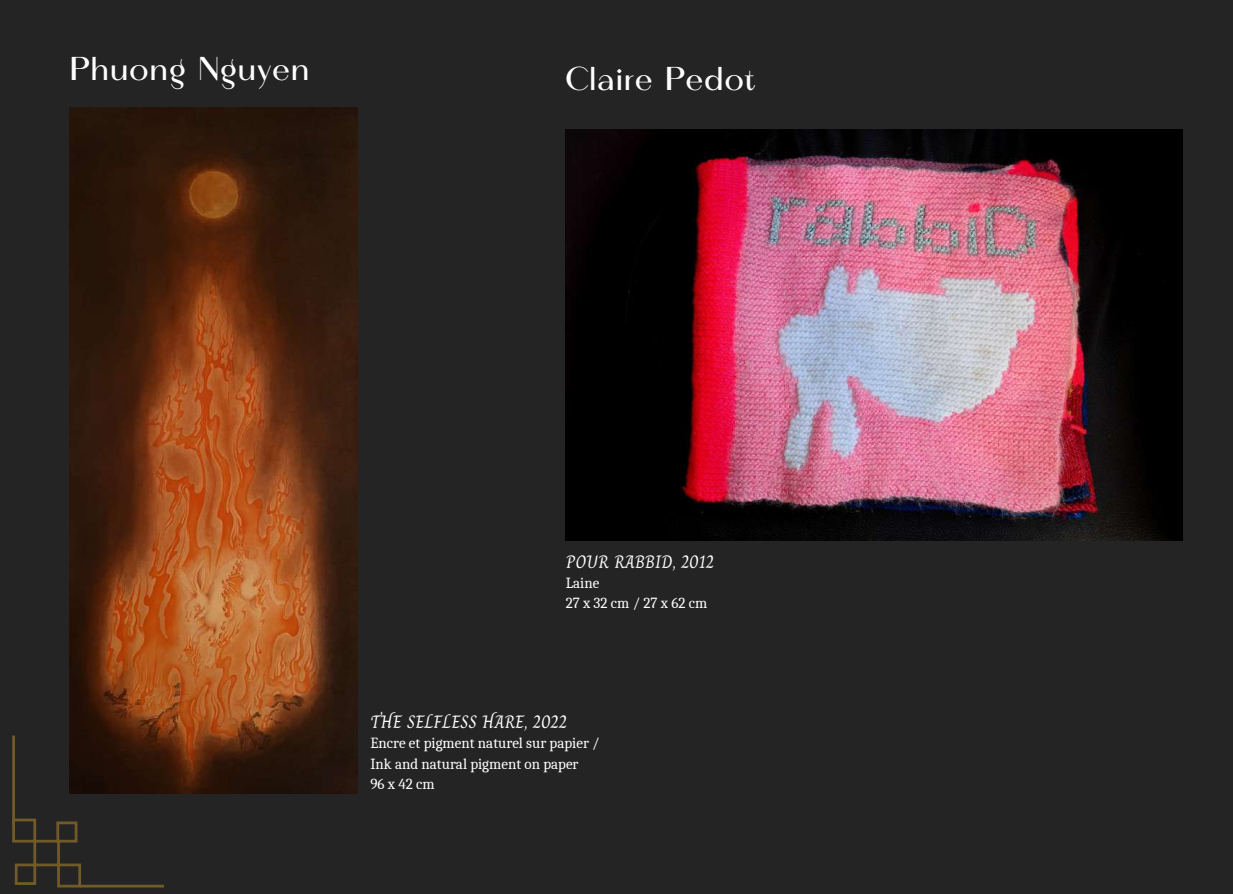
<style>
.page{position:relative;width:1233px;height:894px;background:#fff}
.page>*{position:absolute;margin:0;border:0;box-sizing:border-box;transform-origin:0 0}
.t1{font:33px "Calmius Sans High";color:#fff}
.t2{font:18px "Charm";color:#fff}
.t3{font:15px/20.2px "Caladea";color:#fff}
</style>
<div class="page">
<div style="left:0;top:0;width:1233px;height:893px;background:#242424"></div>
<img style="left:70px;top:108px;width:288px;height:685px">
<img style="left:565px;top:129px;width:618px;height:411px">
<hr style="left:80px;top:884px;width:84px;height:3px;background:#c1902d">
<hr style="left:12px;top:735px;width:3px;height:90px;background:#c1902d">
<h1 class="t1" style="left:70px;top:50px;width:242px">Phuong Nguyen</h1>
<h1 class="t1" style="left:566px;top:59px;width:192px">Claire Pedot</h1>
<p class="t2" style="left:566px;top:547px;width:150px">POUR RABBID, 2012</p>
<p class="t3" style="left:566px;top:573px;width:143px">Laine<br>27x32cm/27x62cm</p>
<p class="t2" style="left:370px;top:707px;width:198px">THE SELFLESS HARE, 2022</p>
<p class="t3" style="left:370px;top:733px;width:231px">Encre et pigment naturel sur papier /<br>Ink and natural pigment on paper<br>96x42cm</p>
</div>
